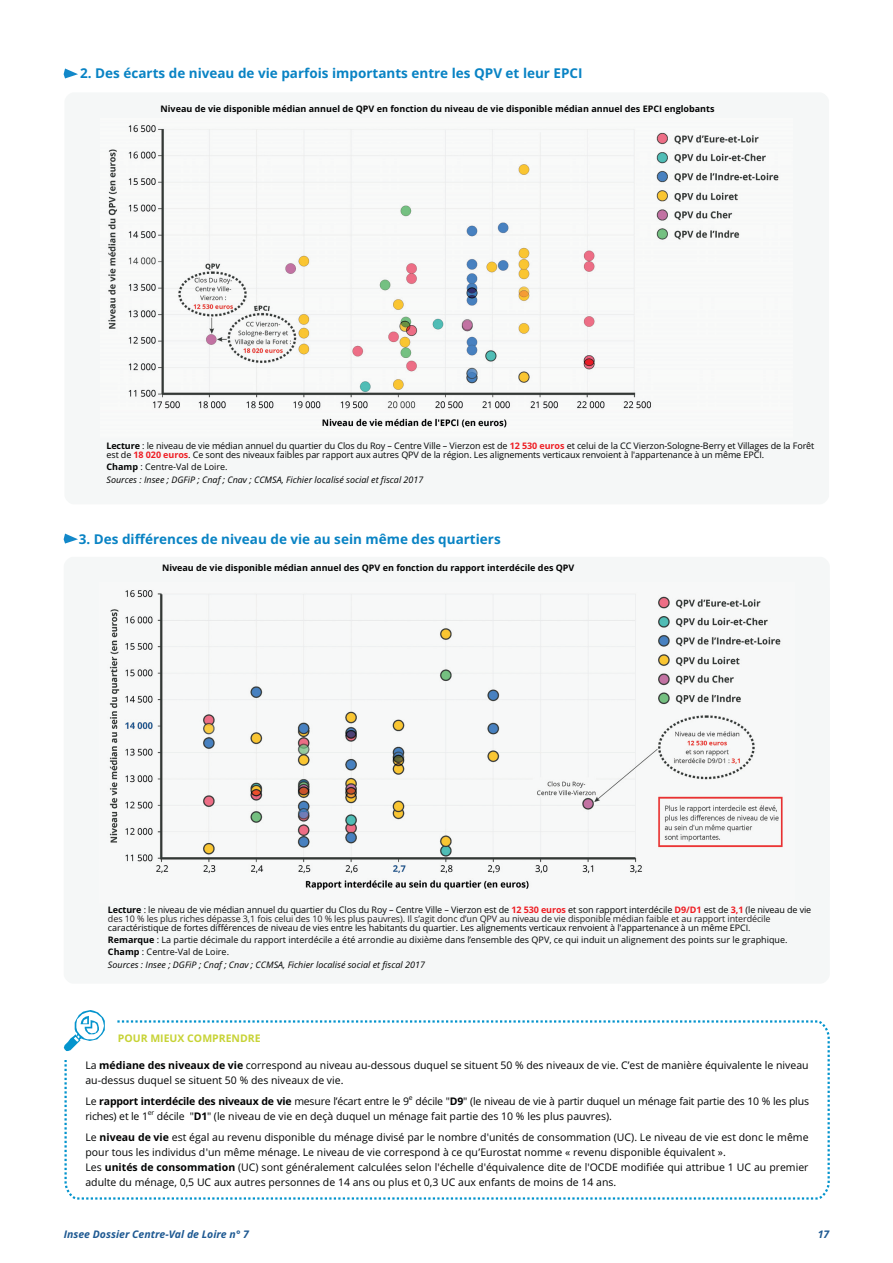
<style>
.page{position:relative;width:893px;height:1263px;background:#fff}
.page>*{position:absolute;margin:0;border:0;box-sizing:border-box;transform-origin:0 0}
.t1{font:700 13.5px "Open Sans";color:#0983c4}
.t2{font:10.5px/15px "Open Sans";color:#010202}
.t3{font:10.5px "Open Sans";letter-spacing:-.02em;color:#010202}
.t4{font:700 10.5px "Open Sans";letter-spacing:-.02em;color:#010202}
.t5{font:italic 700 10.5px "Open Sans";color:#1e5992}
.t6{font:700 10.5px "Open Sans";color:#c7d336}
.t7{font:9px/12px "Open Sans";letter-spacing:-.01em;color:#010202}
.t8{font:9px/9px "Open Sans";letter-spacing:-.01em;color:#231f20}
.t9{font:700 9px "Open Sans";color:#010202}
.t10{font:italic 9px/13.2px "Open Sans";color:#010202}
.t11{font:6.75px "Open Sans";color:#010202}
.s1{font-weight:700}
.s2{font-weight:700;color:#ee1d23}
.s3{font-weight:700;font-style:normal}
.s4{font-style:normal}
.s5{font-weight:700;color:#010202}
.s6{color:#010202}
.s7{font-weight:400}
</style>
<div class="page">
<div style="left:64px;top:557px;width:766px;height:427px;background:#f5f7f7;border-radius:9px"></div>
<div style="left:64px;top:92px;width:765px;height:412px;background:#f5f7f7;border-radius:9px"></div>
<img style="left:108px;top:125px;width:671px;height:303px">
<svg style="left:64px;top:68px;width:14px;height:10px"></svg>
<img style="left:109px;top:590px;width:674px;height:300px">
<svg style="left:64px;top:534px;width:14px;height:10px"></svg>
<svg style="left:64px;top:1020px;width:766px;height:180px"></svg>
<div style="left:52px;top:1002px;width:64px;height:57px;background:#fff"></div>
<svg style="left:64px;top:1010px;width:41px;height:41px"></svg>
<p class="t1" style="left:80px;top:68px;width:504px">2. Des écarts de niveau de vie parfois importants entre les QPV et leur EPCI</p>
<p class="t9" style="left:160px;top:105px;width:555px">Niveau de vie disponible médian annuel de QPV en fonction du niveau de vie disponible médian annuel des EPCI englobants</p>
<p class="t7" style="left:106px;top:442px;width:709px;line-height:9px"><span class="s1">Lecture</span> : le niveau de vie médian annuel du quartier du Clos du Roy – Centre Ville – Vierzon est de <span class="s2">12 530 euros</span> et celui de la CC Vierzon-Sologne-Berry et Villages de la Forêt est de <span class="s2">18 020 euros</span>. Ce sont des niveaux faibles par rapport aux autres QPV de la région. Les alignements verticaux renvoient à l'appartenance à un même EPCI.</p>
<p class="t10" style="left:106px;top:460px;width:318px"><span class="s3">Champ</span> <span class="s4">: Centre-Val de Loire.<br></span>Sources : Insee ; DGFiP ; Cnaf ; Cnav ; CCMSA, Fichier localisé social et fiscal 2017</p>
<p class="t1" style="left:79px;top:534px;width:423px">3. Des différences de niveau de vie au sein même des quartiers</p>
<p class="t9" style="left:162px;top:564px;width:414px">Niveau de vie disponible médian annuel des QPV en fonction du rapport interdécile des QPV</p>
<p class="t8" style="left:108px;top:906px;width:705px"><span class="s5">Lecture</span> <span class="s6">: le niveau de vie médian annuel du quartier du Clos du Roy – Centre Ville – Vierzon est de</span> <span class="s2">12 530 euros</span> <span class="s6">et son rapport interdécile</span> <span class="s2">D9/D1</span> <span class="s6">est de</span> <span class="s2">3,1</span> <span class="s6">(le niveau de vie </span>des 10 % les plus riches dépasse 3,1 fois celui des 10 % les plus pauvres). Il s’agit donc d’un QPV au niveau de vie disponible médian faible et au rapport interdécile</p>
<p class="t7" style="left:108px;top:923px;width:681px">caractéristique de fortes différences de niveau de vies entre les habitants du quartier. Les alignements verticaux renvoient à l'appartenance à un même EPCI.<br><span class="s1">Remarque</span> : La partie décimale du rapport interdécile a été arrondie au dixième dans l’ensemble des QPV, ce qui induit un alignement des points sur le graphique.<br><span class="s1">Champ</span> : Centre-Val de Loire.</p>
<p class="t10" style="left:108px;top:959px;width:318px">Sources : Insee ; DGFiP ; Cnaf ; Cnav ; CCMSA, Fichier localisé social et fiscal 2017</p>
<p class="t6" style="left:118px;top:1034px;width:144px">POUR MIEUX COMPRENDRE</p>
<p class="t2" style="left:85px;top:1059px;width:725px">La <span class="s1">médiane des niveaux de vie</span> correspond au niveau au-dessous duquel se situent 50 % des niveaux de vie. C’est de manière équivalente le niveau au-dessus duquel se situent 50 % des niveaux de vie.</p>
<p class="t4" style="left:85px;top:1097px;width:325px"><span class="s7">Le</span> rapport interdécile des niveaux de vie <span class="s7">mesure l’écart entre le 9</span></p>
<p class="t11" style="left:409px;top:1095px;width:5px">e</p>
<p class="t3" style="left:415px;top:1097px;width:395px">décile "<span class="s1">D9</span>" (le niveau de vie à partir duquel un ménage fait partie des 10 % les plus</p>
<p class="t2" style="left:85px;top:1110px;width:64px">riches) et le 1</p>
<p class="t11" style="left:148px;top:1110px;width:8px">er</p>
<p class="t2" style="left:85px;top:1107px;width:725px;line-height:21px;text-indent:71px">décile "<span class="s1">D1</span>" (le niveau de vie en deçà duquel un ménage fait partie des 10 % les plus pauvres).<br>Le <span class="s1">niveau de vie</span> est égal au revenu disponible du ménage divisé par le nombre d'unités de consommation (UC). Le niveau de vie est donc le même</p>
<p class="t2" style="left:85px;top:1146px;width:724px">pour tous les individus d'un même ménage. Le niveau de vie correspond à ce qu’Eurostat nomme « revenu disponible équivalent ».<br>Les <span class="s1">unités de consommation</span> (UC) sont généralement calculées selon l'échelle d'équivalence dite de l'OCDE modifiée qui attribue 1 UC au premier adulte du ménage, 0,5 UC aux autres personnes de 14 ans ou plus et 0,3 UC aux enfants de moins de 14 ans.</p>
<p class="t5" style="left:64px;top:1228px;width:187px">Insee Dossier Centre-Val de Loire n° 7</p>
<p class="t5" style="left:818px;top:1228px;width:13px">17</p>
</div>
